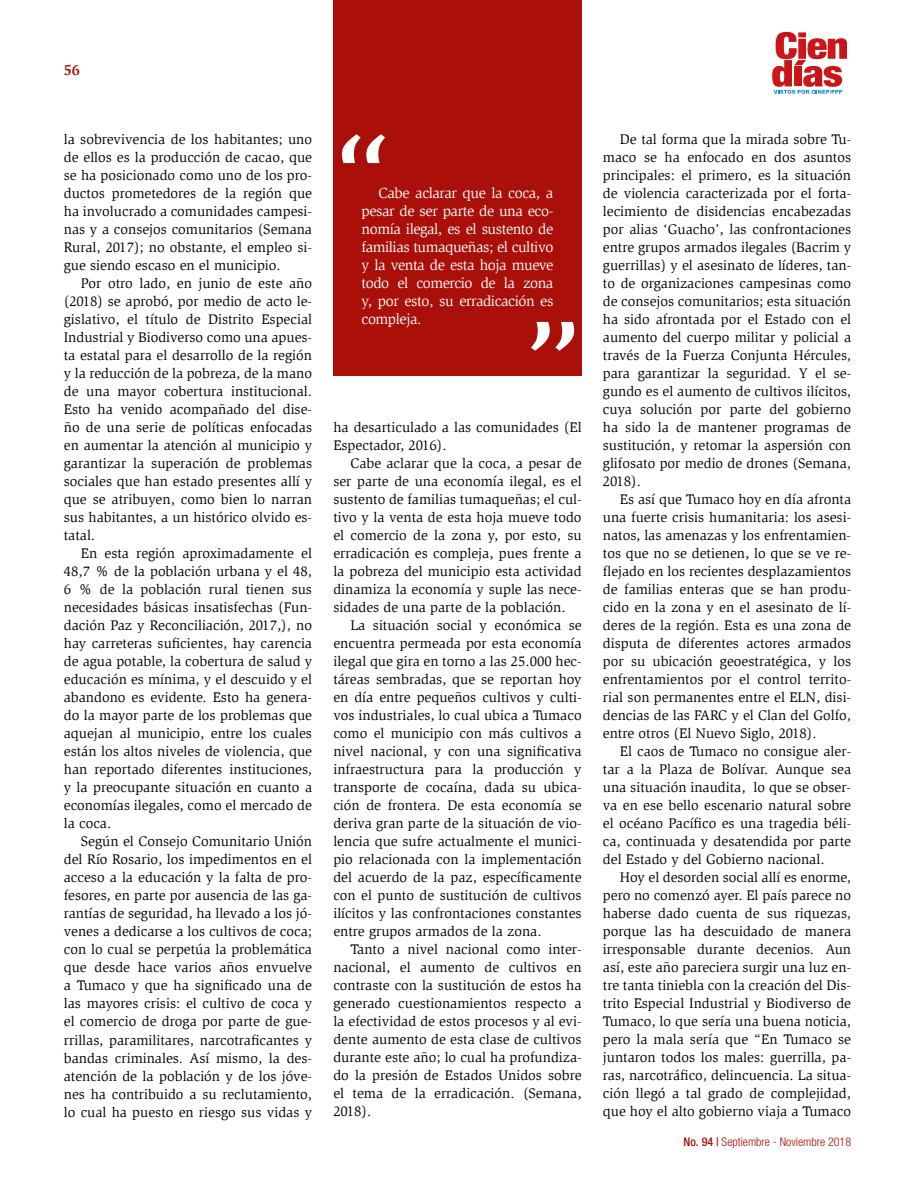
<style>
.page{position:relative;width:915px;height:1187px;background:#fff}
.page>*{position:absolute;margin:0;border:0;box-sizing:border-box;transform-origin:0 0}
.t1{font:15px/18px "Slimbach Std";letter-spacing:-.03em;color:#fff;text-align:justify}
.t2{font:700 15px "Slimbach Std";color:#ab0f09}
.t3{font:14.25px/18px "Slimbach Std";color:#000;text-align:justify}
.t4{font:300 condensed 12px "Helvetica Neue LT Std";color:#ab0f09}
.s1{font-weight:500}
</style>
<div class="page">
<svg style="left:772px;top:32px;width:74px;height:62px"></svg>
<div style="left:333px;top:0;width:248px;height:375px;background:#ab0f09"></div>
<svg style="left:342px;top:134px;width:43px;height:29px"></svg>
<svg style="left:531px;top:322px;width:43px;height:29px"></svg>
<p class="t2" style="left:64px;top:61px;width:18px">56</p>
<p class="t3" style="left:64px;top:130px;width:250px">la sobrevivencia de los habitantes; uno de ellos es la producción de cacao, que se ha posicionado como uno de los pro&shy;ductos prometedores de la región que ha involucrado a comunidades campesi&shy;nas y a consejos comunitarios (Semana Rural, 2017); no obstante, el empleo si&shy;gue siendo escaso en el municipio.</p>
<p class="t3" style="left:64px;top:274px;width:250px;text-indent:17px">Por otro lado, en junio de este año (2018) se aprobó, por medio de acto le&shy;gislativo, el título de Distrito Especial Industrial y Biodiverso como una apues&shy;ta estatal para el desarrollo de la región y la reducción de la pobreza, de la mano de una mayor cobertura institucional.<br>Esto ha venido acompañado del dise&shy;ño de una serie de políticas enfocadas en aumentar la atención al municipio y garantizar la superación de problemas sociales que han estado presentes allí y que se atribuyen, como bien lo narran sus habitantes, a un histórico olvido es&shy;tatal.</p>
<p class="t3" style="left:64px;top:544px;width:250px;text-indent:17px">En esta región aproximadamente el 48,7 % de la población urbana y el 48, 6 % de la población rural tienen sus necesidades básicas insatisfechas (Fun&shy;dación Paz y Reconciliación, 2017,), no hay carreteras suficientes, hay carencia de agua potable, la cobertura de salud y educación es mínima, y el descuido y el abandono es evidente. Esto ha genera&shy;do la mayor parte de los problemas que aquejan al municipio, entre los cuales están los altos niveles de violencia, que han reportado diferentes instituciones, y la preocupante situación en cuanto a economías ilegales, como el mercado de la coca.</p>
<p class="t3" style="left:64px;top:832px;width:250px;text-indent:17px">Según el Consejo Comunitario Unión del Río Rosario, los impedimentos en el acceso a la educación y la falta de pro&shy;fesores, en parte por ausencia de las ga&shy;rantías de seguridad, ha llevado a los jó&shy;venes a dedicarse a los cultivos de coca; con lo cual se perpetúa la problemática que desde hace varios años envuelve a Tumaco y que ha significado una de las mayores crisis: el cultivo de coca y el comercio de droga por parte de gue&shy;rrillas, paramilitares, narcotraficantes y bandas criminales. Así mismo, la des&shy;atención de la población y de los jóve&shy;nes ha contribuido a su reclutamiento, lo cual ha puesto en riesgo sus vidas y</p>
<p class="t1" style="left:361px;top:184px;width:193px;text-indent:17px">Cabe aclarar que la coca, a pesar de ser parte de una eco&shy;nomía ilegal, es el sustento de familias tumaqueñas; el cultivo y la venta de esta hoja mueve todo el comercio de la zona y, por esto, su erradicación es compleja.</p>
<p class="t3" style="left:333px;top:418px;width:250px">ha desarticulado a las comunidades (El<br>Espectador, 2016).</p>
<p class="t3" style="left:333px;top:454px;width:250px;text-indent:17px">Cabe aclarar que la coca, a pesar de ser parte de una economía ilegal, es el sustento de familias tumaqueñas; el cul&shy;tivo y la venta de esta hoja mueve todo el comercio de la zona y, por esto, su erradicación es compleja, pues frente a la pobreza del municipio esta actividad dinamiza la economía y suple las nece&shy;sidades de una parte de la población.</p>
<p class="t3" style="left:333px;top:616px;width:250px;text-indent:17px">La situación social y económica se encuentra permeada por esta economía ilegal que gira en torno a las 25.000 hec&shy;táreas sembradas, que se reportan hoy en día entre pequeños cultivos y culti&shy;vos industriales, lo cual ubica a Tumaco como el municipio con más cultivos a nivel nacional, y con una significativa infraestructura para la producción y transporte de cocaína, dada su ubica&shy;ción de frontera. De esta economía se deriva gran parte de la situación de vio&shy;lencia que sufre actualmente el munici&shy;pio relacionada con la implementación del acuerdo de la paz, específicamente con el punto de sustitución de cultivos ilícitos y las confrontaciones constantes entre grupos armados de la zona.</p>
<p class="t3" style="left:333px;top:940px;width:250px;text-indent:17px">Tanto a nivel nacional como inter&shy;nacional, el aumento de cultivos en contraste con la sustitución de estos ha generado cuestionamientos respecto a la efectividad de estos procesos y al evi&shy;dente aumento de esta clase de cultivos durante este año; lo cual ha profundiza&shy;do la presión de Estados Unidos sobre el tema de la erradicación. (Semana, 2018).</p>
<p class="t3" style="left:602px;top:130px;width:250px;text-indent:17px">De tal forma que la mirada sobre Tu&shy;maco se ha enfocado en dos asuntos principales: el primero, es la situación de violencia caracterizada por el forta&shy;lecimiento de disidencias encabezadas por alias ‘Guacho’, las confrontaciones entre grupos armados ilegales (Bacrim y guerrillas) y el asesinato de líderes, tan&shy;to de organizaciones campesinas como de consejos comunitarios; esta situación ha sido afrontada por el Estado con el aumento del cuerpo militar y policial a través de la Fuerza Conjunta Hércules, para garantizar la seguridad. Y el se&shy;gundo es el aumento de cultivos ilícitos, cuya solución por parte del gobierno ha sido la de mantener programas de sustitución, y retomar la aspersión con glifosato por medio de drones (Semana, 2018).</p>
<p class="t3" style="left:602px;top:490px;width:250px;text-indent:17px">Es así que Tumaco hoy en día afronta una fuerte crisis humanitaria: los asesi&shy;natos, las amenazas y los enfrentamien&shy;tos que no se detienen, lo que se ve re&shy;flejado en los recientes desplazamientos de familias enteras que se han produ&shy;cido en la zona y en el asesinato de lí&shy;deres de la región. Esta es una zona de disputa de diferentes actores armados por su ubicación geoestratégica, y los enfrentamientos por el control territo&shy;rial son permanentes entre el ELN, disi&shy;dencias de las FARC y el Clan del Golfo, entre otros (El Nuevo Siglo, 2018).</p>
<p class="t3" style="left:602px;top:742px;width:250px;text-indent:17px">El caos de Tumaco no consigue aler&shy;tar a la Plaza de Bolívar. Aunque sea una situación inaudita, lo que se obser&shy;va en ese bello escenario natural sobre el océano Pacífico es una tragedia béli&shy;ca, continuada y desatendida por parte del Estado y del Gobierno nacional.</p>
<p class="t3" style="left:602px;top:868px;width:250px;text-indent:17px">Hoy el desorden social allí es enorme, pero no comenzó ayer. El país parece no haberse dado cuenta de sus riquezas, porque las ha descuidado de manera irresponsable durante decenios. Aun así, este año pareciera surgir una luz en&shy;tre tanta tiniebla con la creación del Dis&shy;trito Especial Industrial y Biodiverso de Tumaco, lo que sería una buena noticia, pero la mala sería que “En Tumaco se juntaron todos los males: guerrilla, pa&shy;ras, narcotráfico, delincuencia. La situa&shy;ción llegó a tal grado de complejidad, que hoy el alto gobierno viaja a Tumaco</p>
<p class="t4" style="left:683px;top:1134px;width:169px"><span class="s1">No. 94 |</span> Septiembre - Noviembre 2018</p>
</div>
